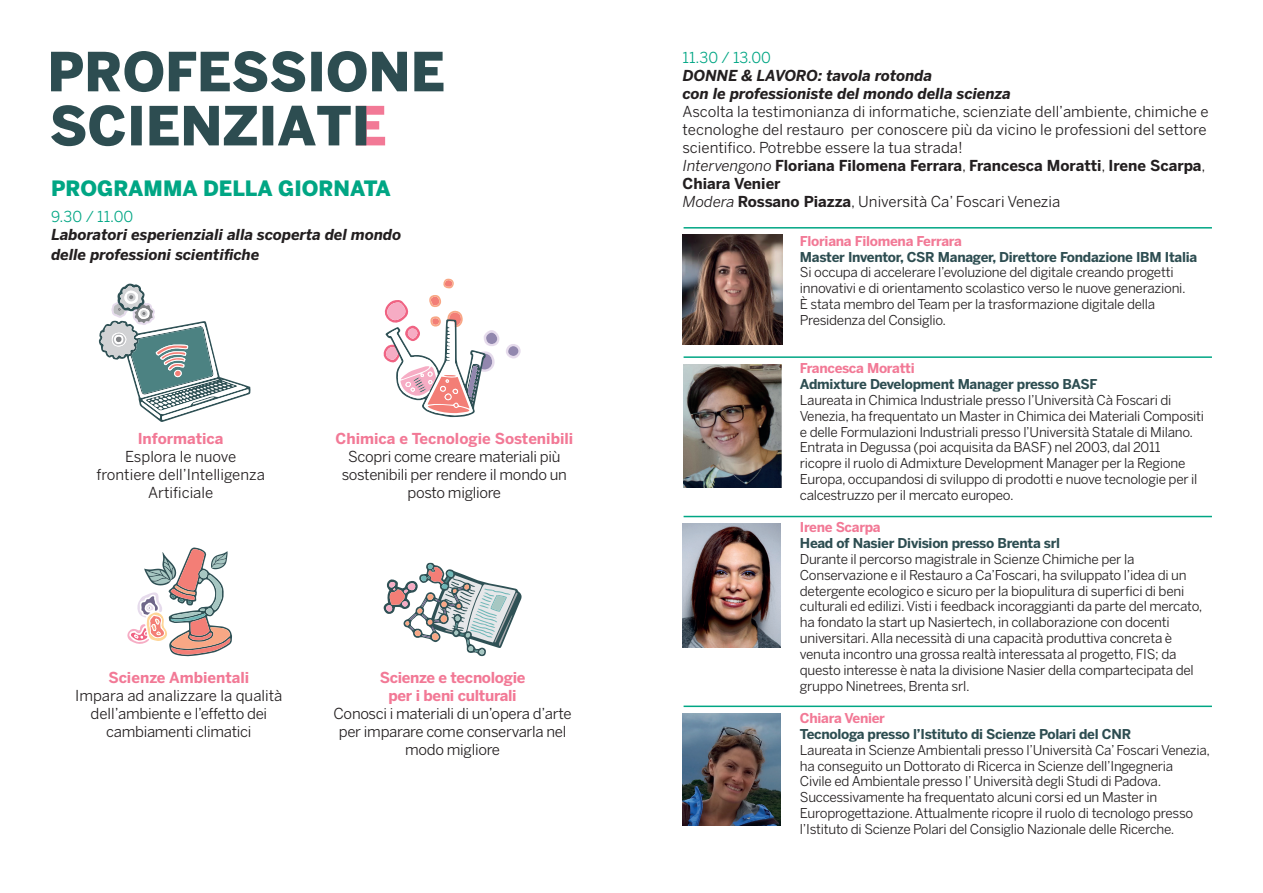
<style>
.page{position:relative;width:1263px;height:893px;background:#fff}
.page>*{position:absolute;margin:0;border:0;box-sizing:border-box;transform-origin:0 0}
.t1{font:900 21px "Benton Sans";color:#00a684}
.t2{font:15px/18px "Benton Sans";letter-spacing:-.01em;color:#231f20;text-align:center}
.t3{font:italic 700 15px/19.8px "Benton Sans";color:#231f20}
.t4{font:700 15px "Benton Sans";color:#f27996}
.t5{font:700 15px/18px "Benton Sans";letter-spacing:-.02em;color:#f27996;text-align:center}
.t6{font:15px "Benton Sans";color:#00a684}
.t7{font:13.5px/15.9px "Benton Sans";letter-spacing:-.02em;color:#231f20}
.t8{font:700 13.5px "Benton Sans";letter-spacing:-.02em;color:#2d4d51}
.t9{font:700 13.5px "Benton Sans";letter-spacing:-.02em;color:#f27996}
.s1{font-style:italic}
.s2{font-weight:700}
</style>
<div class="page">
<svg style="left:51px;top:105px;width:334px;height:41px"></svg>
<svg style="left:51px;top:51px;width:392px;height:41px"></svg>
<svg style="left:99px;top:283px;width:152px;height:139px"></svg>
<svg style="left:506px;top:344px;width:15px;height:15px"></svg>
<div style="left:508px;top:346px;width:10px;height:10px;background:#9287ae;border-radius:5px"></div>
<svg style="left:383px;top:295px;width:116px;height:122px"></svg>
<svg style="left:443px;top:278px;width:11px;height:10px"></svg>
<img style="left:682px;top:713px;width:99px;height:113px">
<img style="left:683px;top:235px;width:99px;height:109px">
<img style="left:682px;top:524px;width:99px;height:123px">
<img style="left:684px;top:364px;width:97px;height:124px">
<hr style="left:684px;top:227px;width:528px;height:2px;background:#00a684">
<hr style="left:684px;top:356px;width:528px;height:2px;background:#00a684">
<hr style="left:684px;top:516px;width:528px;height:1px;background:#00a684">
<hr style="left:684px;top:706px;width:528px;height:1px;background:#00a684">
<svg style="left:383px;top:563px;width:139px;height:93px"></svg>
<svg style="left:127px;top:547px;width:105px;height:109px"></svg>
<h1 class="t1" style="left:51px;top:176px;width:341px">PROGRAMMA DELLA GIORNATA</h1>
<p class="t6" style="left:51px;top:208px;width:84px">9.30 / 11.00</p>
<p class="t3" style="left:51px;top:225px;width:351px">Laboratori esperienziali alla scoperta del mondo delle professioni scientifiche</p>
<p class="t4" style="left:138px;top:430px;width:87px">Informatica</p>
<p class="t2" style="left:96px;top:448px;width:170px">Esplora le nuove frontiere dell’Intelligenza<br>Artificiale</p>
<p class="t4" style="left:335px;top:430px;width:239px">Chimica e Tecnologie Sostenibili</p>
<p class="t2" style="left:342px;top:448px;width:227px">Scopri come creare materiali più sostenibili per rendere il mondo un posto migliore</p>
<p class="t4" style="left:108px;top:668px;width:142px">Scienze Ambientali</p>
<p class="t2" style="left:75px;top:686px;width:209px">Impara ad analizzare la qualità dell’ambiente e l’effetto dei cambiamenti climatici</p>
<p class="t5" style="left:380px;top:668px;width:147px">Scienze e tecnologie per i beni culturali</p>
<p class="t2" style="left:334px;top:704px;width:239px">Conosci i materiali di un’opera d’arte per imparare come conservarla nel modo migliore</p>
<p class="t6" style="left:682px;top:49px;width:90px">11.30 / 13.00</p>
<p class="t3" style="left:682px;top:66px;width:330px;line-height:18px">DONNE &amp; LAVORO: tavola rotonda<br>con le professioniste del mondo della scienza</p>
<p class="t2" style="left:682px;top:102px;width:527px;text-align:left">Ascolta la testimonianza di informatiche, scienziate dell’ambiente, chimiche e tecnologhe del restauro per conoscere più da vicino le professioni del settore scientifico. Potrebbe essere la tua strada!<br><span class="s1">Intervengono</span> <span class="s2">Floriana Filomena Ferrara</span>, <span class="s2">Francesca Moratti</span>, <span class="s2">Irene Scarpa</span>, <span class="s2">Chiara Venier<br></span><span class="s1">Modera</span> <span class="s2">Rossano Piazza</span>, Università Ca’ Foscari Venezia</p>
<p class="t9" style="left:800px;top:233px;width:164px">Floriana Filomena Ferrara</p>
<p class="t8" style="left:800px;top:249px;width:399px">Master Inventor, CSR Manager, Direttore Fondazione IBM Italia</p>
<p class="t7" style="left:800px;top:264px;width:387px">Si occupa di accelerare l’evoluzione del digitale creando progetti innovativi e di orientamento scolastico verso le nuove generazioni.<br>È stata membro del Team per la trasformazione digitale della Presidenza del Consiglio.</p>
<p class="t9" style="left:800px;top:360px;width:116px">Francesca Moratti</p>
<p class="t8" style="left:800px;top:376px;width:299px">Admixture Development Manager presso BASF</p>
<p class="t7" style="left:800px;top:392px;width:406px">Laureata in Chimica Industriale presso l’Università Cà Foscari di Venezia, ha frequentato un Master in Chimica dei Materiali Compositi e delle Formulazioni Industriali presso l’Università Statale di Milano.<br>Entrata in Degussa (poi acquisita da BASF) nel 2003, dal 2011 ricopre il ruolo di Admixture Development Manager per la Regione Europa, occupandosi di sviluppo di prodotti e nuove tecnologie per il calcestruzzo per il mercato europeo.</p>
<p class="t9" style="left:800px;top:519px;width:82px">Irene Scarpa</p>
<p class="t8" style="left:800px;top:535px;width:262px">Head of Nasier Division presso Brenta srl</p>
<p class="t7" style="left:800px;top:551px;width:404px">Durante il percorso magistrale in Scienze Chimiche per la Conservazione e il Restauro a Ca’Foscari, ha sviluppato l’idea di un detergente ecologico e sicuro per la biopulitura di superfici di beni culturali ed edilizi. Visti i feedback incoraggianti da parte del mercato, ha fondato la start up Nasiertech, in collaborazione con docenti universitari. Alla necessità di una capacità produttiva concreta è venuta incontro una grossa realtà interessata al progetto, FIS; da questo interesse è nata la divisione Nasier della compartecipata del gruppo Ninetrees, Brenta srl.</p>
<p class="t9" style="left:800px;top:710px;width:87px">Chiara Venier</p>
<p class="t8" style="left:800px;top:726px;width:333px">Tecnologa presso l’Istituto di Scienze Polari del CNR</p>
<p class="t7" style="left:800px;top:742px;width:412px">Laureata in Scienze Ambientali presso l’Università Ca’ Foscari Venezia, ha conseguito un Dottorato di Ricerca in Scienze dell’Ingegneria<br>Civile ed Ambientale presso l’ Università degli Studi di Padova.<br>Successivamente ha frequentato alcuni corsi ed un Master in Europrogettazione. Attualmente ricopre il ruolo di tecnologo presso l’Istituto di Scienze Polari del Consiglio Nazionale delle Ricerche.</p>
</div>
